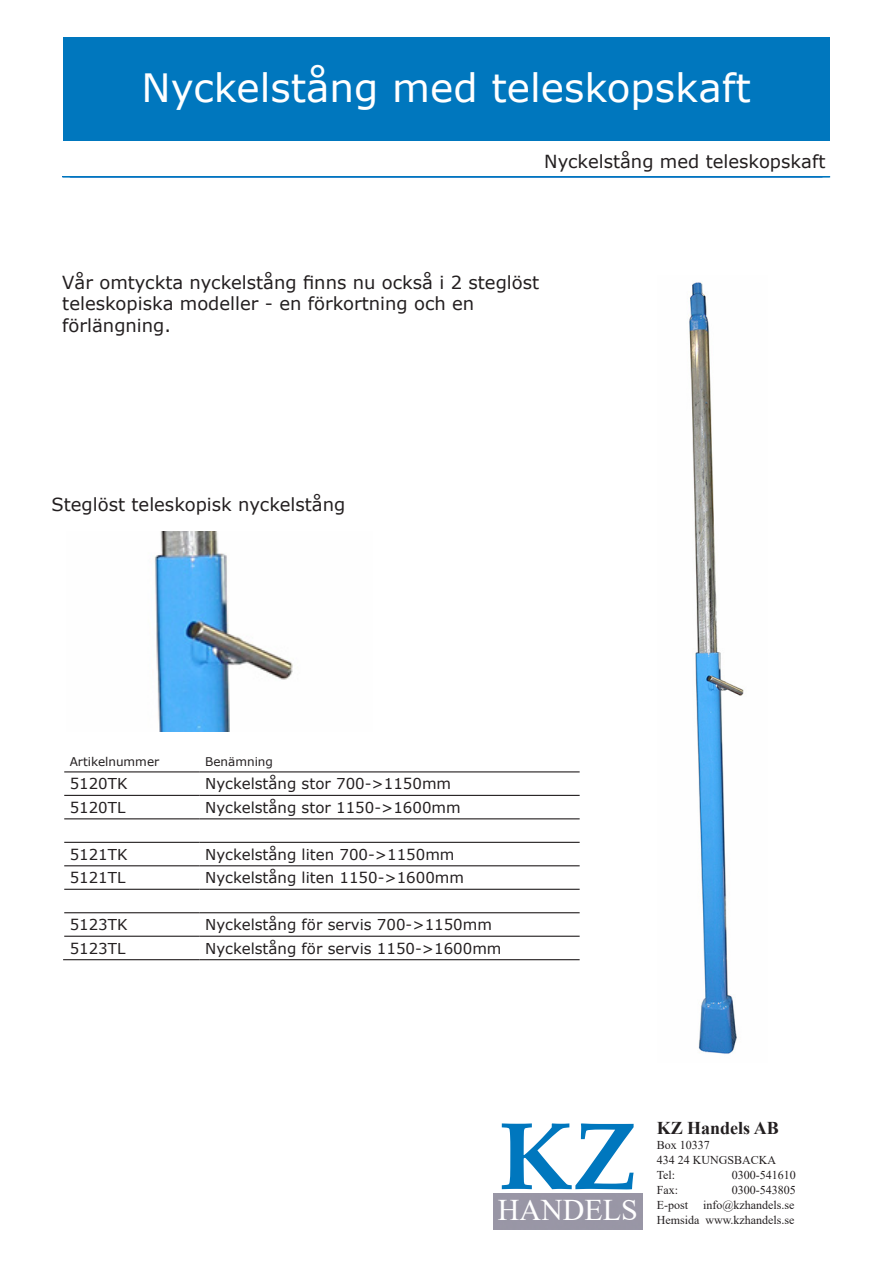
<style>
.page{position:relative;width:893px;height:1263px;background:#fff}
.page>*{position:absolute;margin:0;border:0;box-sizing:border-box;transform-origin:0 0}
.t1{font:700 96px "Book Antiqua";color:#0077be}
.t2{font:39px "Verdana";color:#fff}
.t3{font:30px "Times New Roman";color:#fff}
.t4{font:18px/21.6px "Verdana";color:#231f20}
.t5{font:700 18px "Times New Roman";color:#231f20}
.t6{font:15px "Verdana";color:#231f20}
.t7{font:12px "Times New Roman";color:#231f20}
.t8{font:12px "Verdana";color:#231f20}
</style>
<div class="page">
<img style="left:63px;top:177px;width:479px;height:1px">
<div style="left:62px;top:176px;width:768px;height:1px;border:1px solid #0077be"></div>
<hr style="left:64px;top:771px;width:135px;height:1px;background:#231f20">
<hr style="left:199px;top:771px;width:381px;height:1px;background:#231f20">
<hr style="left:64px;top:795px;width:135px;height:1px;background:#231f20">
<hr style="left:199px;top:795px;width:381px;height:1px;background:#231f20">
<hr style="left:64px;top:818px;width:135px;height:1px;background:#231f20">
<hr style="left:199px;top:818px;width:381px;height:1px;background:#231f20">
<hr style="left:64px;top:842px;width:135px;height:1px;background:#231f20">
<hr style="left:199px;top:842px;width:381px;height:1px;background:#231f20">
<hr style="left:64px;top:865px;width:135px;height:1px;background:#231f20">
<hr style="left:199px;top:865px;width:381px;height:1px;background:#231f20">
<hr style="left:64px;top:889px;width:135px;height:1px;background:#231f20">
<hr style="left:199px;top:889px;width:381px;height:1px;background:#231f20">
<hr style="left:64px;top:912px;width:135px;height:1px;background:#231f20">
<hr style="left:199px;top:912px;width:381px;height:1px;background:#231f20">
<hr style="left:64px;top:936px;width:135px;height:1px;background:#231f20">
<hr style="left:199px;top:936px;width:381px;height:1px;background:#231f20">
<hr style="left:63px;top:959px;width:136px;height:1px;background:#231f20">
<hr style="left:199px;top:959px;width:381px;height:1px;background:#231f20">
<div style="left:63px;top:37px;width:766px;height:103px;background:#0077be"></div>
<img style="left:155px;top:531px;width:138px;height:201px">
<img style="left:688px;top:282px;width:56px;height:772px">
<p class="t2" style="left:142px;top:61px;width:611px">Nyckelstång med teleskopskaft</p>
<p class="t4" style="left:544px;top:150px;width:283px">Nyckelstång med teleskopskaft</p>
<p class="t4" style="left:62px;top:271px;width:478px">Vår omtyckta nyckelstång finns nu också i 2 steglöst teleskopiska modeller - en förkortning och en förlängning.</p>
<p class="t4" style="left:51px;top:493px;width:295px">Steglöst teleskopisk nyckelstång</p>
<p class="t8" style="left:70px;top:753px;width:91px">Artikelnummer</p>
<p class="t8" style="left:205px;top:753px;width:69px">Benämning</p>
<p class="t6" style="left:70px;top:774px;width:59px">5120TK</p>
<p class="t6" style="left:205px;top:774px;width:247px">Nyckelstång stor 700-&gt;1150mm</p>
<p class="t6" style="left:70px;top:797px;width:57px">5120TL</p>
<p class="t6" style="left:205px;top:797px;width:257px">Nyckelstång stor 1150-&gt;1600mm</p>
<p class="t6" style="left:70px;top:844px;width:59px">5121TK</p>
<p class="t6" style="left:205px;top:844px;width:251px">Nyckelstång liten 700-&gt;1150mm</p>
<p class="t6" style="left:70px;top:867px;width:57px">5121TL</p>
<p class="t6" style="left:205px;top:867px;width:260px">Nyckelstång liten 1150-&gt;1600mm</p>
<p class="t6" style="left:70px;top:914px;width:59px">5123TK</p>
<p class="t6" style="left:205px;top:914px;width:288px">Nyckelstång för servis 700-&gt;1150mm</p>
<p class="t6" style="left:70px;top:938px;width:57px">5123TL</p>
<p class="t6" style="left:205px;top:938px;width:298px">Nyckelstång för servis 1150-&gt;1600mm</p>
<p class="t1" style="left:498px;top:1091px;width:140px">KZ</p>
<p class="t3" style="left:498px;top:1189px;width:141px">HANDELS</p>
<p class="t5" style="left:657px;top:1115px;width:124px">KZ Handels AB</p>
<p class="t7" style="left:657px;top:1137px;width:55px">Box 10337</p>
<p class="t7" style="left:657px;top:1152px;width:121px">434 24 KUNGSBACKA</p>
<p class="t7" style="left:657px;top:1167px;width:20px">Tel:</p>
<p class="t7" style="left:732px;top:1167px;width:65px">0300-541610</p>
<p class="t7" style="left:657px;top:1182px;width:23px">Fax:</p>
<p class="t7" style="left:732px;top:1182px;width:65px">0300-543805</p>
<p class="t7" style="left:657px;top:1197px;width:139px">E-post info@kzhandels.se</p>
<p class="t7" style="left:657px;top:1212px;width:139px">Hemsida www.kzhandels.se</p>
</div>
